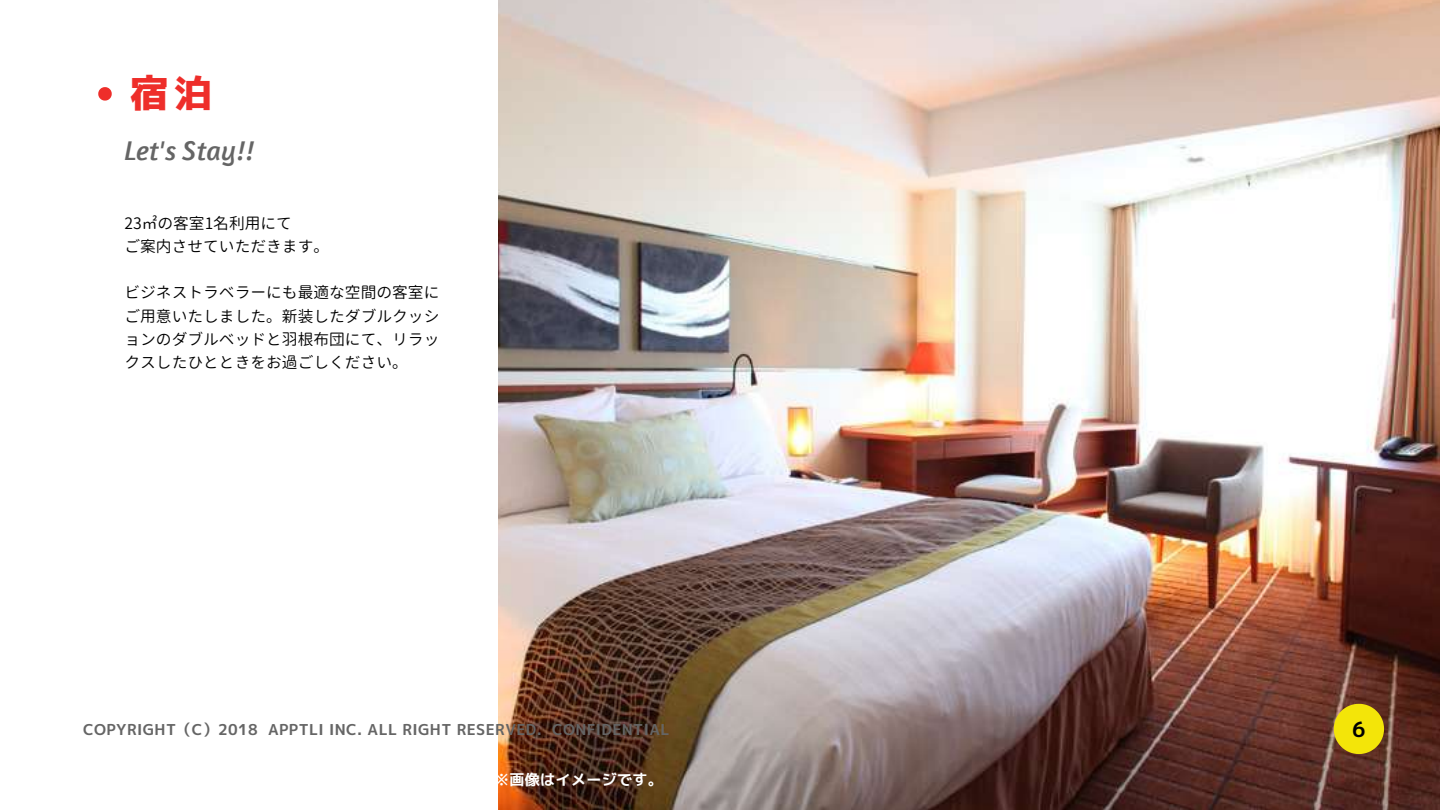
<style>
.page{position:relative;width:1440px;height:810px;background:#fff}
.page>*{position:absolute;margin:0;border:0;box-sizing:border-box;transform-origin:0 0}
.t1{font:38px "mplus 1 p heavy";color:#ee2e2a}
.t2{font:italic 27.8px "Amaranth";color:#656565}
.t3{font:21px "mplus 1 p bold";color:#000}
.t4{font:15.8px/23.2px "Gen Jyuu Gothic";color:#000}
.t5{font:15px "mplus 1 p bold";letter-spacing:.025em;color:#656565}
.t6{font:15px "mplus 1 p bold";letter-spacing:.025em;color:#fff}
</style>
<div class="page">
<img style="left:498px;top:0;width:942px;height:810px">
<svg style="left:98px;top:87px;width:14px;height:14px"></svg>
<svg style="left:1334px;top:704px;width:50px;height:50px"></svg>
<h1 class="t1" style="left:130px;top:67px;width:83px">宿泊</h1>
<h2 class="t2" style="left:124px;top:133px;width:132px">Let's Stay!!</h2>
<p class="t4" style="left:124px;top:211px;width:206px">23㎡の客室1名利用にて<br>ご案内させていただきます。</p>
<p class="t4" style="left:124px;top:281px;width:316px;text-align:justify">ビジネストラベラーにも最適な空間の客室にご用意いたしました。新装したダブルクッションのダブルベッドと羽根布団にて、リラックスしたひとときをお過ごしください。</p>
<p class="t5" style="left:83px;top:719px;width:588px">COPYRIGHT（C）2018 APPTLI INC. ALL RIGHT RESERVED. CONFIDENTIAL</p>
<h3 class="t3" style="left:1352px;top:715px;width:15px">6</h3>
<p class="t6" style="left:494px;top:768px;width:170px">※画像はイメージです。</p>
</div>
